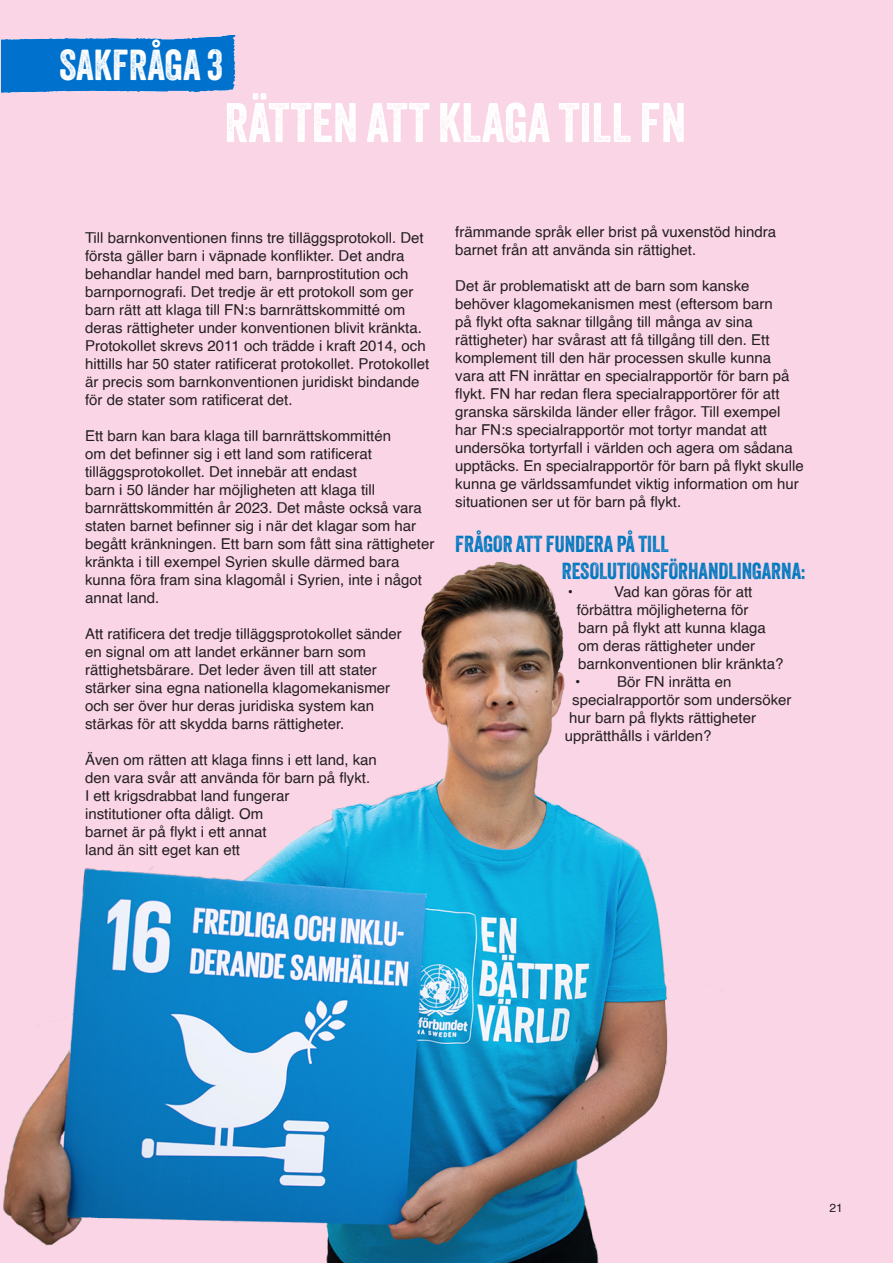
<style>
.page{position:relative;width:893px;height:1263px;background:#fad5e5}
.page>*{position:absolute;margin:0;border:0;box-sizing:border-box;transform-origin:0 0}
.Rubrik_Veneer{font:54px "Veneer";color:#fff}
.Rubrik_Veneer-2{font:42px "Veneer";color:#fff}
.Rubrik_Veneer-3{font:22.5px/27px "Veneer";color:#0078c0}
.Brödtext_efter_rubri{font:15px/18px "Helvetica";color:#231f20}
.t1{font:12px "Helvetica";color:#231f20}
</style>
<div class="page">
<img style="left:1px;top:36px;width:234px;height:57px">
<img style="left:3px;top:562px;width:665px;height:701px">
<p class="Rubrik_Veneer-2" style="left:59px;top:39px;width:166px">SAKFRÅGA 3</p>
<p class="Rubrik_Veneer" style="left:224px;top:90px;width:463px">RÄTTEN ATT KLAGA TILL FN</p>
<p class="Brödtext_efter_rubri" style="left:85px;top:229px;width:346px">Till barnkonventionen finns tre tilläggsprotokoll. Det första gäller barn i väpnade konflikter. Det andra behandlar handel med barn, barnprostitution och barnpornografi. Det tredje är ett protokoll som ger barn rätt att klaga till FN:s barnrättskommitté om deras rättigheter under konventionen blivit kränkta.<br>Protokollet skrevs 2011 och trädde i kraft 2014, och hittills har 50 stater ratificerat protokollet. Protokollet är precis som barnkonventionen juridiskt bindande för de stater som ratificerat det.</p>
<p class="Brödtext_efter_rubri" style="left:85px;top:427px;width:351px">Ett barn kan bara klaga till barnrättskommittén<br>om det befinner sig i ett land som ratificerat tilläggsprotokollet. Det innebär att endast<br>barn i 50 länder har möjligheten att klaga till barnrättskommittén år 2023. Det måste också vara staten barnet befinner sig i när det klagar som har begått kränkningen. Ett barn som fått sina rättigheter kränkta i till exempel Syrien skulle därmed bara kunna föra fram sina klagomål i Syrien, inte i något annat land.</p>
<p class="Brödtext_efter_rubri" style="left:85px;top:625px;width:318px">Att ratificera det tredje tilläggsprotokollet sänder en signal om att landet erkänner barn som rättighetsbärare. Det leder även till att stater stärker sina egna nationella klagomekanismer och ser över hur deras juridiska system kan stärkas för att skydda barns rättigheter.</p>
<p class="Brödtext_efter_rubri" style="left:85px;top:751px;width:293px">Även om rätten att klaga finns i ett land, kan den vara svår att använda för barn på flykt.<br>I ett krigsdrabbat land fungerar<br>institutioner ofta dåligt. Om<br>barnet är på flykt i ett annat<br>land än sitt eget kan ett</p>
<p class="Brödtext_efter_rubri" style="left:455px;top:224px;width:322px">främmande språk eller brist på vuxenstöd hindra barnet från att använda sin rättighet.</p>
<p class="Brödtext_efter_rubri" style="left:455px;top:278px;width:350px">Det är problematiskt att de barn som kanske behöver klagomekanismen mest (eftersom barn<br>på flykt ofta saknar tillgång till många av sina rättigheter) har svårast att få tillgång till den. Ett komplement till den här processen skulle kunna vara att FN inrättar en specialrapportör för barn på flykt. FN har redan flera specialrapportörer för att granska särskilda länder eller frågor. Till exempel har FN:s specialrapportör mot tortyr mandat att undersöka tortyrfall i världen och agera om sådana upptäcks. En specialrapportör för barn på flykt skulle kunna ge världssamfundet viktig information om hur situationen ser ut för barn på flykt.</p>
<p class="Rubrik_Veneer-3" style="left:562px;top:531px;width:245px;text-indent:-106px">FRÅGOR ATT FUNDERA PÅ TILL<br>RESOLUTIONSFÖRHANDLINGARNA:</p>
<p class="Brödtext_efter_rubri" style="left:568px;top:584px;width:7px">•</p>
<p class="Brödtext_efter_rubri" style="left:577px;top:584px;width:208px;text-indent:38px">Vad kan göras för att förbättra möjligheterna för<br>barn på flykt att kunna klaga om deras rättigheter under barnkonventionen blir kränkta?</p>
<p class="Brödtext_efter_rubri" style="left:575px;top:674px;width:7px">•</p>
<p class="Brödtext_efter_rubri" style="left:617px;top:674px;width:116px">Bör FN inrätta en</p>
<p class="Brödtext_efter_rubri" style="left:572px;top:692px;width:221px">specialrapportör som undersöker</p>
<p class="Brödtext_efter_rubri" style="left:569px;top:710px;width:188px">hur barn på flykts rättigheter</p>
<p class="Brödtext_efter_rubri" style="left:565px;top:728px;width:148px">upprätthålls i världen?</p>
<p class="t1" style="left:829px;top:1198px;width:15px">21</p>
</div>
